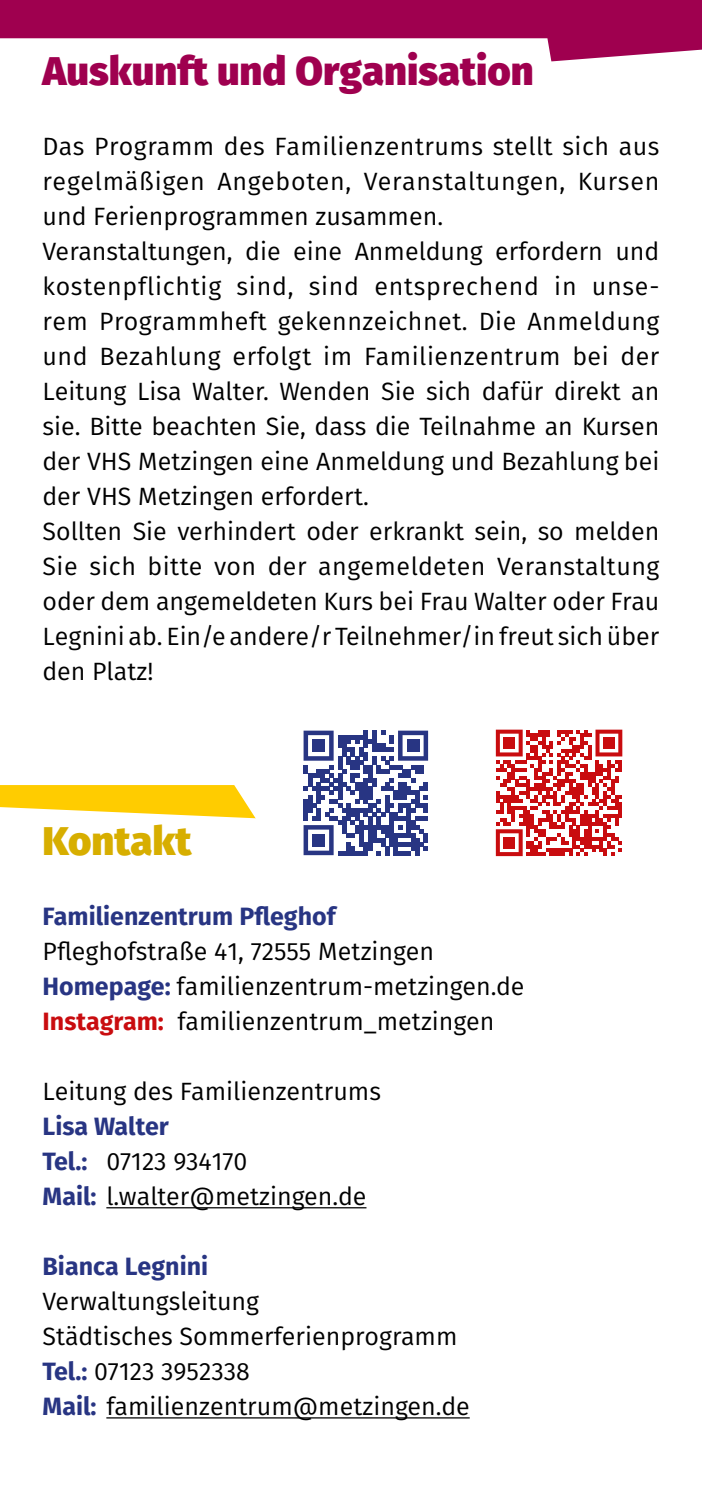
<style>
.page{position:relative;width:702px;height:1489px;background:#fff}
.page>*{position:absolute;margin:0;border:0;box-sizing:border-box;transform-origin:0 0}
.t1{font:800 40px "Fira Sans";color:#9f004f}
.t2{font:800 40px "Fira Sans";color:#d7ae00}
.t3{font:25px/35px "Fira Sans";color:#000}
.t4{font:700 25px "Fira Sans";color:#283583}
.s1{font-weight:700;color:#283583}
.s2{font-weight:700;color:#c90c0f}
</style>
<div class="page">
<div style="left:0;top:0;width:702px;height:61px;background:#9f004f"></div>
<svg style="left:0;top:38px;width:566px;height:24px"></svg>
<hr style="left:106px;top:1207px;width:260px;height:1px;background:#000">
<hr style="left:106px;top:1417px;width:363px;height:1px;background:#000">
<svg style="left:496px;top:729px;width:126px;height:127px"></svg>
<div style="left:503px;top:737px;width:12px;height:11px;background:#c90c0f"></div>
<div style="left:603px;top:737px;width:11px;height:11px;background:#c90c0f"></div>
<div style="left:503px;top:837px;width:12px;height:11px;background:#c90c0f"></div>
<svg style="left:0;top:730px;width:428px;height:126px"></svg>
<div style="left:312px;top:739px;width:13px;height:13px;background:#283583"></div>
<div style="left:406px;top:739px;width:13px;height:13px;background:#283583"></div>
<div style="left:312px;top:833px;width:13px;height:13px;background:#283583"></div>
<h1 class="t1" style="left:43px;top:42px;width:493px">Auskunft und Organisation</h1>
<p class="t3" style="left:43px;top:130px;width:618px">Das Programm des Familienzentrums stellt sich aus regelmäßigen Angeboten, Veranstaltungen, Kursen und Ferienprogrammen zusammen.<br>Veranstaltungen, die eine Anmeldung erfordern und kostenpflichtig sind, sind entsprechend in unse&shy;rem Programmheft gekennzeichnet. Die Anmeldung und Bezahlung erfolgt im Familienzentrum bei der Leitung Lisa Walter. Wenden Sie sich dafür direkt an sie. Bitte beachten Sie, dass die Teilnahme an Kursen der VHS Metzingen eine Anmeldung und Bezahlung bei der VHS Metzingen erfordert.<br>Sollten Sie verhindert oder erkrankt sein, so melden Sie sich bitte von der angemeldeten Veranstaltung oder dem angemeldeten Kurs bei Frau Walter oder Frau Legnini ab. Ein/e andere/r Teilnehmer/in freut sich über den Platz!</p>
<h1 class="t2" style="left:43px;top:812px;width:150px">Kontakt</h1>
<p class="t4" style="left:43px;top:898px;width:294px">Familienzentrum Pfleghof</p>
<p class="t3" style="left:43px;top:935px;width:483px">Pfleghofstraße 41, 72555 Metzingen<br><span class="s1">Homepage:</span> familienzentrum-metzingen.de<br><span class="s2">Instagram:</span> familienzentrum_metzingen</p>
<p class="t3" style="left:43px;top:1075px;width:340px">Leitung des Familienzentrums</p>
<p class="t3" style="left:43px;top:1110px;width:325px"><span class="s1">Lisa Walter<br>Tel.:</span> 07123 934170<br><span class="s1">Mail:</span> l.walter@metzingen.de</p>
<p class="t4" style="left:43px;top:1248px;width:167px">Bianca Legnini</p>
<p class="t3" style="left:43px;top:1285px;width:428px">Verwaltungsleitung<br>Städtisches Sommerferienprogramm<br><span class="s1">Tel.:</span> 07123 3952338<br><span class="s1">Mail:</span> familienzentrum@metzingen.de</p>
</div>
